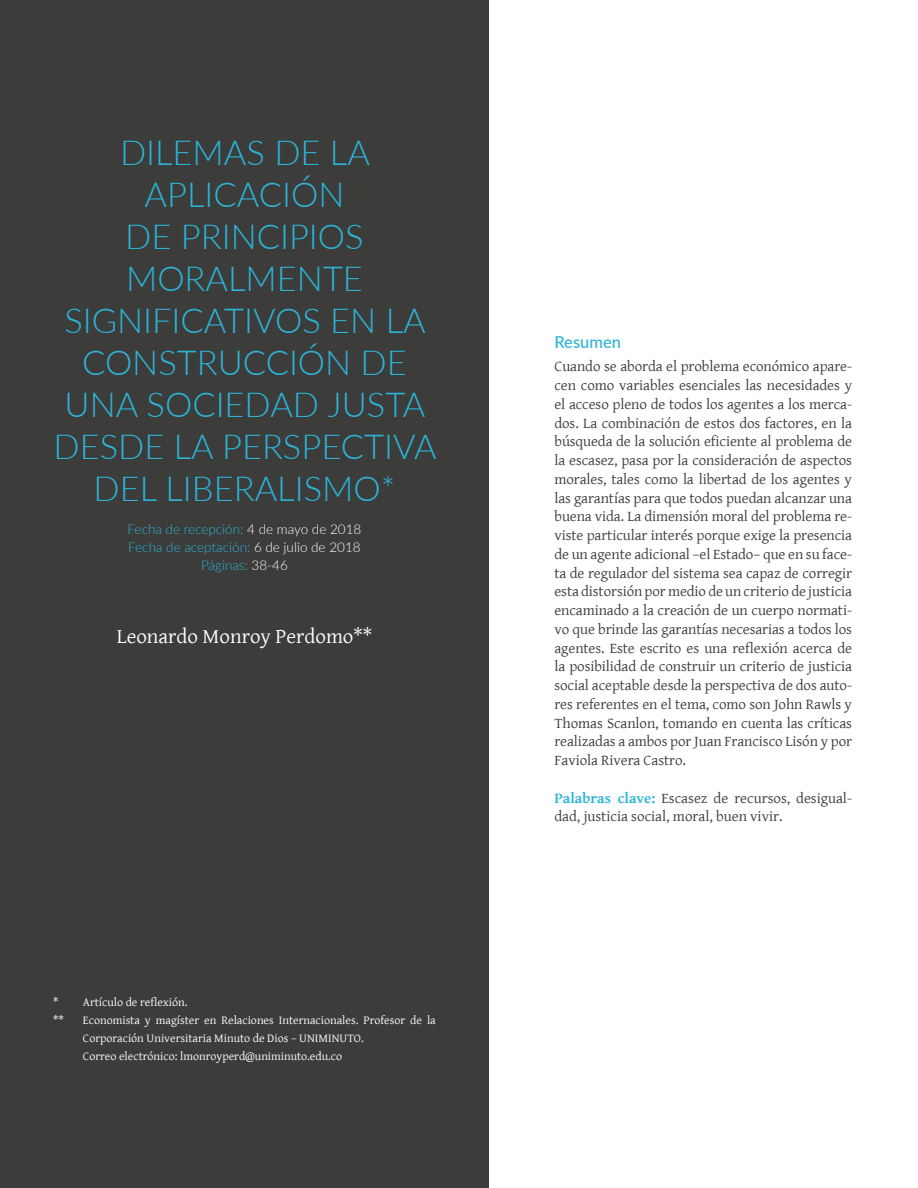
<style>
.page{position:relative;width:918px;height:1188px;background:#fff}
.page>*{position:absolute;margin:0;border:0;box-sizing:border-box;transform-origin:0 0}
.t1{font:300 34.5px/42px "Lato";color:#2cb4d7;text-align:center}
.t2{font:21px "Gentium Basic";color:#fff}
.t3{font:500 16.5px "Lato";color:#2cb4d7}
.t4{font:15px/18.8px "Gentium Basic";color:#3c3c3b;text-align:justify}
.t5{font:300 13.5px/18.3px "Lato";color:#2cb4d7;text-align:center}
.t6{font:12px/18px "Gentium Basic";color:#fff}
.s1{color:#fff}
.s2{font-weight:700;color:#2cb4d7}
</style>
<div class="page">
<div style="left:0;top:0;width:489px;height:1188px;background:#3c3c3b"></div>
<h1 class="t1" style="left:54px;top:130px;width:385px">DILEMAS DE LA<br>APLICACIÓN<br>DE PRINCIPIOS<br>MORALMENTE<br>SIGNIFICATIVOS EN LA<br>CONSTRUCCIÓN DE<br>UNA SOCIEDAD JUSTA<br>DESDE LA PERSPECTIVA<br>DEL LIBERALISMO*</h1>
<p class="t5" style="left:128px;top:519px;width:235px">Fecha de recepción: <span class="s1">4 de mayo de 2018<br></span>Fecha de aceptación: <span class="s1">6 de julio de 2018<br></span>Páginas: <span class="s1">38-46</span></p>
<h2 class="t2" style="left:117px;top:621px;width:257px">Leonardo Monroy Perdomo**</h2>
<p class="t6" style="left:53px;top:993px;width:136px">* Artículo de reflexión. **</p>
<p class="t6" style="left:83px;top:1011px;width:354px">Economista y magíster en Relaciones Internacionales. Profesor de la<br>Corporación Universitaria Minuto de Dios – UNIMINUTO.<br>Correo electrónico: lmonroyperd@uniminuto.edu.co</p>
<p class="t3" style="left:554px;top:330px;width:68px">Resumen</p>
<p class="t4" style="left:554px;top:357px;width:299px">Cuando se aborda el problema económico apare&shy;cen como variables esenciales las necesidades y el acceso pleno de todos los agentes a los merca&shy;dos. La combinación de estos dos factores, en la búsqueda de la solución eficiente al problema de la escasez, pasa por la consideración de aspectos morales, tales como la libertad de los agentes y las garantías para que todos puedan alcanzar una buena vida. La dimensión moral del problema re&shy;viste particular interés porque exige la presencia de un agente adicional –el Estado– que en su face&shy;ta de regulador del sistema sea capaz de corregir esta distorsión por medio de un criterio de justicia encaminado a la creación de un cuerpo normati&shy;vo que brinde las garantías necesarias a todos los agentes. Este escrito es una reflexión acerca de la posibilidad de construir un criterio de justicia social aceptable desde la perspectiva de dos auto&shy;res referentes en el tema, como son John Rawls y Thomas Scanlon, tomando en cuenta las críticas realizadas a ambos por Juan Francisco Lisón y por Faviola Rivera Castro.</p>
<p class="t4" style="left:554px;top:788px;width:299px"><span class="s2">Palabras clave:</span> Escasez de recursos, desigual&shy;dad, justicia social, moral, buen vivir.</p>
</div>
